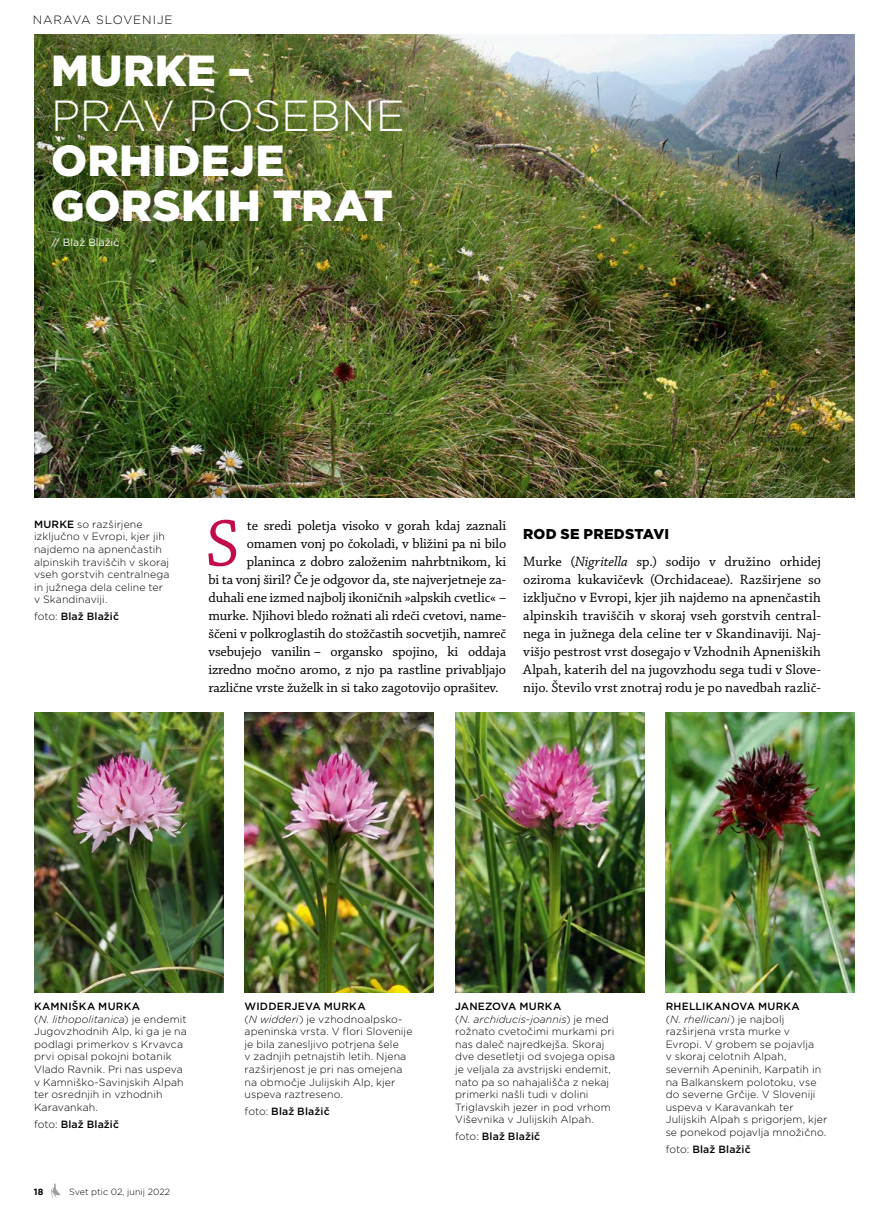
<style>
.page{position:relative;width:872px;height:1212px;background:#fff}
.page>*{position:absolute;margin:0;border:0;box-sizing:border-box;transform-origin:0 0}
.BODY_kapitelka{font:69.6px "Chaparral Pro";color:#c20b4d}
.NASLOV{font:900 43.5px/45px "Gotham";letter-spacing:.01em;color:#fff}
.BODY_kapitelka-2{font:14.25px "Chaparral Pro";letter-spacing:-.01em;color:#000}
.BODY{font:14.25px/18px "Chaparral Pro";color:#000;text-align:justify}
.MED_naslov{font:900 14.25px "Gotham";letter-spacing:.01em;color:#000}
.PASICA_clanek{font:300 12px "Gotham";letter-spacing:.08em;color:#000}
.PODPIS_foto{font:300 10.5px/12.6px "Gotham";letter-spacing:.01em;color:#000}
.PODPIS_foto-2{font:500 10.5px "Gotham";letter-spacing:.01em;color:#000}
.avtor{font:10.5px "Gotham";color:#fff}
.t1{font:300 9px "Gotham";color:#000}
.t2{font:700 9px "Gotham";color:#000}
.s1{font-weight:300}
.s2{font-weight:500}
.s3{font-style:italic}
</style>
<div class="page">
<img style="left:34px;top:34px;width:821px;height:464px">
<img style="left:34px;top:713px;width:189px;height:280px">
<img style="left:244px;top:713px;width:190px;height:280px">
<img style="left:455px;top:713px;width:189px;height:280px">
<img style="left:665px;top:713px;width:190px;height:280px">
<svg style="left:51px;top:1183px;width:10px;height:15px"></svg>
<p class="PASICA_clanek" style="left:33px;top:13px;width:141px">NARAVA SLOVENIJE</p>
<p class="NASLOV" style="left:51px;top:47px;width:355px">MURKE –<br><span class="s1">PRAV POSEBNE<br></span>ORHIDEJE<br>GORSKIH TRAT</p>
<p class="avtor" style="left:51px;top:235px;width:70px">// Blaž Blažič</p>
<p class="PODPIS_foto" style="left:34px;top:517px;width:137px"><span class="s2">MURKE</span> so razširjene izključno v Evropi, kjer jih najdemo na apnenčastih alpinskih traviščih v skoraj vseh gorstvih centralnega in južnega dela celine ter v Skandinaviji.</p>
<p class="PODPIS_foto-2" style="left:34px;top:610px;width:87px"><span class="s1">foto:</span> Blaž Blažič</p>
<p class="BODY_kapitelka" style="left:205px;top:505px;width:36px">S</p>
<p class="BODY_kapitelka-2" style="left:247px;top:517px;width:261px">te sredi poletja visoko v gorah kdaj zaznali</p>
<p class="BODY_kapitelka-2" style="left:247px;top:535px;width:261px">omamen vonj po čokoladi, v bližini pa ni bilo</p>
<p class="BODY_kapitelka-2" style="left:247px;top:553px;width:261px">planinca z dobro založenim nahrbtnikom, ki</p>
<p class="BODY_kapitelka-2" style="left:208px;top:571px;width:299px">bi ta vonj širil? Če je odgovor da, ste najverjetneje za-</p>
<p class="BODY_kapitelka-2" style="left:208px;top:589px;width:299px">duhali ene izmed najbolj ikoničnih »alpskih cvetlic« –</p>
<p class="BODY_kapitelka-2" style="left:208px;top:607px;width:299px">murke. Njihovi bledo rožnati ali rdeči cvetovi, name-</p>
<p class="BODY_kapitelka-2" style="left:208px;top:625px;width:299px">ščeni v polkroglastih do stožčastih socvetjih, namreč</p>
<p class="BODY_kapitelka-2" style="left:208px;top:643px;width:299px">vsebujejo vanilin – organsko spojino, ki oddaja</p>
<p class="BODY_kapitelka-2" style="left:208px;top:661px;width:299px">izredno močno aromo, z njo pa rastline privabljajo</p>
<p class="BODY_kapitelka-2" style="left:208px;top:679px;width:292px">različne vrste žuželk in si tako zagotovijo oprašitev.</p>
<p class="MED_naslov" style="left:523px;top:524px;width:147px">ROD SE PREDSTAVI</p>
<p class="BODY" style="left:523px;top:553px;width:299px">Murke (<span class="s3">Nigritella</span> sp.) sodijo v družino orhidej oziroma kukavičevk (Orchidaceae). Razširjene so izključno v Evropi, kjer jih najdemo na apnenčastih alpinskih traviščih v skoraj vseh gorstvih central&shy;nega in južnega dela celine ter v Skandinaviji. Naj&shy;višjo pestrost vrst dosegajo v Vzhodnih Apneniških Alpah, katerih del na jugovzhodu sega tudi v Slove&shy;nijo. Število vrst znotraj rodu je po navedbah različ-</p>
<p class="PODPIS_foto" style="left:34px;top:999px;width:154px"><span class="s2">KAMNIŠKA MURKA<br></span>(<span class="s3">N. lithopolitanica</span>) je endemit<br>Jugovzhodnih Alp, ki ga je na podlagi primerkov s Krvavca prvi opisal pokojni botanik<br>Vlado Ravnik. Pri nas uspeva v Kamniško-Savinjskih Alpah ter osrednjih in vzhodnih<br>Karavankah.</p>
<p class="PODPIS_foto-2" style="left:34px;top:1117px;width:87px"><span class="s1">foto:</span> Blaž Blažič</p>
<p class="t2" style="left:34px;top:1185px;width:11px">18</p>
<p class="t1" style="left:69px;top:1185px;width:102px">Svet ptic 02, junij 2022</p>
<p class="PODPIS_foto" style="left:244px;top:999px;width:169px"><span class="s2">WIDDERJEVA MURKA<br></span>(<span class="s3">N widderi</span>) je vzhodnoalpsko&shy;apeninska vrsta. V flori Slovenije je bila zanesljivo potrjena šele<br>v zadnjih petnajstih letih. Njena razširjenost je pri nas omejena na območje Julijskih Alp, kjer uspeva raztreseno.</p>
<p class="PODPIS_foto-2" style="left:244px;top:1104px;width:87px"><span class="s1">foto:</span> Blaž Blažič</p>
<p class="PODPIS_foto" style="left:455px;top:999px;width:162px"><span class="s2">JANEZOVA MURKA<br></span>(<span class="s3">N. archiducis-joannis</span>) je med rožnato cvetočimi murkami pri nas daleč najredkejša. Skoraj dve desetletji od svojega opisa je veljala za avstrijski endemit, nato pa so nahajališča z nekaj primerki našli tudi v dolini<br>Triglavskih jezer in pod vrhom<br>Viševnika v Julijskih Alpah.</p>
<p class="PODPIS_foto-2" style="left:455px;top:1129px;width:87px"><span class="s1">foto:</span> Blaž Blažič</p>
<p class="PODPIS_foto" style="left:665px;top:999px;width:163px"><span class="s2">RHELLIKANOVA MURKA<br></span>(<span class="s3">N. rhellicani</span>) je najbolj razširjena vrsta murke v<br>Evropi. V grobem se pojavlja<br>v skoraj celotnih Alpah, severnih Apeninih, Karpatih in na Balkanskem polotoku, vse do severne Grčije. V Sloveniji uspeva v Karavankah ter<br>Julijskih Alpah s prigorjem, kjer se ponekod pojavlja množično.</p>
<p class="PODPIS_foto-2" style="left:665px;top:1142px;width:87px"><span class="s1">foto:</span> Blaž Blažič</p>
</div>
